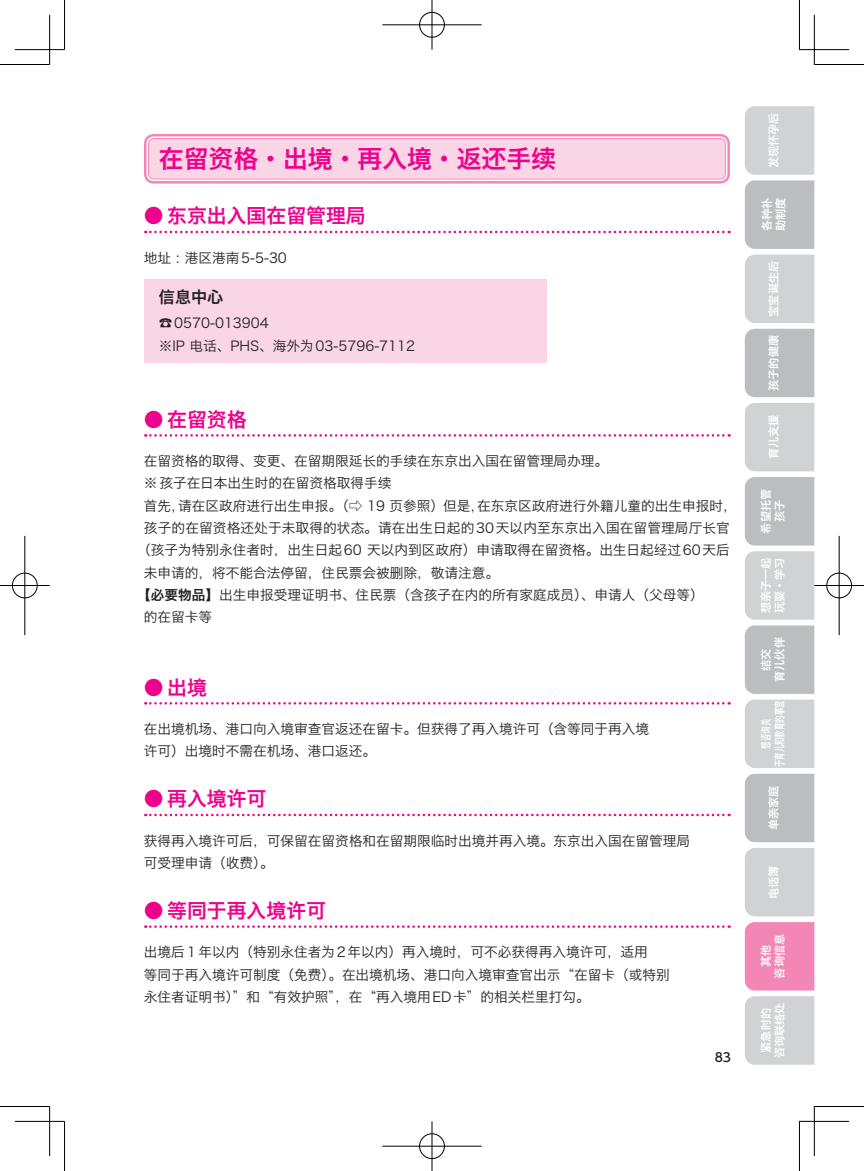
<style>
.page{position:relative;width:864px;height:1171px;background:#fff}
.page>*{position:absolute;margin:0;border:0;box-sizing:border-box;transform-origin:0 0}
.t1{font:24.85px "Hiragino Sans GB W6";color:#ed028c}
.t2{font:19.78px "Hiragino Sans GB W6";color:#ed028c}
.t3{font:16.1px "Hiragino Sans GB W6";color:#231f20}
.t4{font:13.65px/22.4px "Hiragino Sans GB W3";color:#231f20}
.t5{font:500 12.42px "UD Shin M Go Pro";color:#231f20}
.t6{font:11.2px/13.7px "Hiragino Sans GB W6";color:#fff;text-align:center}
.t7{font:11.2px/13.7px "Hiragino Sans GB W6";color:#fff;text-align:center;scale:.66 1}
.s1{font-family:"UD Shin M Go Pro";font-weight:300}
.s2{font-family:"Hiragino Sans GB W6"}
</style>
<div class="page">
<svg style="left:145px;top:231px;width:584px;height:2px"></svg>
<svg style="left:145px;top:434px;width:584px;height:3px"></svg>
<svg style="left:145px;top:702px;width:584px;height:2px"></svg>
<svg style="left:145px;top:814px;width:584px;height:2px"></svg>
<svg style="left:145px;top:925px;width:584px;height:3px"></svg>
<div style="left:145px;top:135px;width:583px;height:47px;background:#fad5e5;border-radius:9px"></div>
<div style="left:144px;top:134px;width:585px;height:50px;border:5px solid #fff;border-radius:7px"></div>
<div style="left:144px;top:134px;width:585px;height:50px;border:2px solid #f287b6;border-radius:9px"></div>
<div style="left:148px;top:138px;width:577px;height:41px;border:1px solid #f287b6;border-radius:5px"></div>
<div style="left:144px;top:279px;width:402px;height:83px;background:#fad5e5"></div>
<svg style="left:744px;top:106px;width:70px;height:959px;background:#d0cacf"></svg>
<hr style="left:0;top:64px;width:50px;height:1px;background:#000">
<hr style="left:814px;top:64px;width:49px;height:1px;background:#000">
<hr style="left:0;top:1106px;width:50px;height:1px;background:#000">
<hr style="left:814px;top:1106px;width:49px;height:1px;background:#000">
<hr style="left:64px;top:0;width:1px;height:50px;background:#000">
<hr style="left:64px;top:1121px;width:1px;height:50px;background:#000">
<hr style="left:798px;top:0;width:1px;height:50px;background:#000">
<hr style="left:798px;top:1121px;width:1px;height:50px;background:#000">
<hr style="left:15px;top:49px;width:49px;height:1px;background:#000">
<hr style="left:799px;top:49px;width:49px;height:1px;background:#000">
<hr style="left:15px;top:1121px;width:49px;height:1px;background:#000">
<hr style="left:799px;top:1121px;width:49px;height:1px;background:#000">
<hr style="left:49px;top:15px;width:1px;height:49px;background:#000">
<hr style="left:49px;top:1106px;width:1px;height:50px;background:#000">
<hr style="left:813px;top:15px;width:1px;height:49px;background:#000">
<hr style="left:813px;top:1106px;width:1px;height:50px;background:#000">
<div style="left:418px;top:11px;width:27px;height:27px;border:2px solid #fff;border-radius:50%"></div>
<hr style="left:382px;top:24px;width:99px;height:2px;background:#fff">
<hr style="left:430px;top:0;width:3px;height:50px;background:#fff">
<div style="left:419px;top:12px;width:25px;height:25px;border:1px solid #000;border-radius:50%"></div>
<hr style="left:382px;top:25px;width:99px;height:1px;background:#000">
<hr style="left:431px;top:0;width:1px;height:50px;background:#000">
<div style="left:418px;top:1132px;width:27px;height:28px;border:2px solid #fff;border-radius:50%"></div>
<hr style="left:382px;top:1145px;width:99px;height:2px;background:#fff">
<hr style="left:430px;top:1121px;width:3px;height:50px;background:#fff">
<div style="left:419px;top:1133px;width:25px;height:26px;border:1px solid #000;border-radius:50%"></div>
<hr style="left:382px;top:1146px;width:99px;height:1px;background:#000">
<hr style="left:431px;top:1121px;width:1px;height:50px;background:#000">
<div style="left:11px;top:572px;width:27px;height:27px;border:2px solid #fff;border-radius:50%"></div>
<hr style="left:0;top:584px;width:50px;height:3px;background:#fff">
<hr style="left:24px;top:536px;width:2px;height:99px;background:#fff">
<div style="left:12px;top:573px;width:25px;height:25px;border:1px solid #000;border-radius:50%"></div>
<hr style="left:0;top:585px;width:50px;height:1px;background:#000">
<hr style="left:25px;top:536px;width:1px;height:99px;background:#000">
<div style="left:825px;top:572px;width:27px;height:27px;border:2px solid #fff;border-radius:50%"></div>
<hr style="left:814px;top:584px;width:49px;height:3px;background:#fff">
<hr style="left:837px;top:536px;width:3px;height:99px;background:#fff">
<div style="left:826px;top:573px;width:25px;height:25px;border:1px solid #000;border-radius:50%"></div>
<hr style="left:814px;top:585px;width:49px;height:1px;background:#000">
<hr style="left:838px;top:536px;width:1px;height:99px;background:#000">
<h1 class="t1" style="left:159px;top:143px;width:398px">在留资格· 出境· 再入境· 返还手续</h1>
<h2 class="t2" style="left:144px;top:203px;width:223px">● 东京出入国在留管理局</h2>
<p class="t4" style="left:144px;top:246px;width:144px">地址：港区港南5-5-30</p>
<p class="t3" style="left:159px;top:287px;width:66px">信息中心</p>
<p class="t4" style="left:159px;top:312px;width:257px"><span class="s1">☎</span>0570-013904<br>※IP 电话、PHS、海外为03-5796-7112</p>
<h2 class="t2" style="left:144px;top:406px;width:104px">● 在留资格</h2>
<p class="t4" style="left:144px;top:449px;width:465px">在留资格的取得、变更、在留期限延长的手续在东京出入国在留管理局办理。</p>
<p class="t4" style="left:144px;top:472px;width:249px">※孩子在日本出生时的在留资格取得手续</p>
<p class="t4" style="left:144px;top:494px;width:594px">首先，请在区政府进行出生申报。（<span class="s1">⇨</span> 19 页参照）但是，在东京区政府进行外籍儿童的出生申报时，</p>
<p class="t4" style="left:144px;top:516px;width:587px">孩子的在留资格还处于未取得的状态。请在出生日起的30天以内至东京出入国在留管理局厅长官</p>
<p class="t4" style="left:137px;top:539px;width:594px">（孩子为特别永住者时，出生日起60 天以内到区政府）申请取得在留资格。出生日起经过60天后</p>
<p class="t4" style="left:144px;top:561px;width:356px">未申请的，将不能合法停留，住民票会被删除，敬请注意。</p>
<p class="t4" style="left:137px;top:583px;width:568px"><span class="s2">【必要物品】</span>出生申报受理证明书、住民票（含孩子在内的所有家庭成员）、申请人（父母等）</p>
<p class="t4" style="left:144px;top:606px;width:70px">的在留卡等</p>
<h2 class="t2" style="left:144px;top:674px;width:64px">●出境</h2>
<p class="t4" style="left:144px;top:717px;width:506px">在出境机场、港口向入境审查官返还在留卡。但获得了再入境许可（含等同于再入境许可）出境时不需在机场、港口返还。</p>
<h2 class="t2" style="left:144px;top:786px;width:124px">● 再入境许可</h2>
<p class="t4" style="left:144px;top:829px;width:547px">获得再入境许可后，可保留在留资格和在留期限临时出境并再入境。东京出入国在留管理局可受理申请（收费）。</p>
<h2 class="t2" style="left:144px;top:897px;width:183px">● 等同于再入境许可</h2>
<p class="t4" style="left:144px;top:940px;width:527px">出境后１年以内（特别永住者为2年以内）再入境时，可不必获得再入境许可，适用<br>等同于再入境许可制度（免费）。在出境机场、港口向入境审查官出示“在留卡（或特别永住者证明书）”和“有效护照”，在“再入境用ED卡”的相关栏里打勾。</p>
<p class="t5" style="left:714px;top:1047px;width:18px">83</p>
<p class="t6" style="left:766px;top:168px;width:57px;rotate:-90deg">发现怀孕后</p>
<p class="t6" style="left:759px;top:231px;width:35px;text-align:left;rotate:-90deg">各种补助制度</p>
<p class="t6" style="left:766px;top:317px;width:57px;rotate:-90deg">宝宝诞生后</p>
<p class="t6" style="left:766px;top:391px;width:57px;rotate:-90deg">孩子的健康</p>
<p class="t6" style="left:766px;top:459px;width:46px;rotate:-90deg">育儿支援</p>
<p class="t6" style="left:758px;top:534px;width:46px;rotate:-90deg">希望托管孩子</p>
<p class="t6" style="left:758px;top:613px;width:57px;text-align:left;rotate:-90deg">想亲子一起玩耍·学习</p>
<p class="t6" style="left:758px;top:682px;width:46px;rotate:-90deg">结交<br>育儿伙伴</p>
<p class="t7" style="left:758px;top:767px;width:102px;rotate:-90deg">想咨询关<br>于育儿和教育的事宜</p>
<p class="t6" style="left:766px;top:830px;width:46px;rotate:-90deg">单亲家庭</p>
<p class="t6" style="left:766px;top:899px;width:35px;rotate:-90deg">电话簿</p>
<p class="t6" style="left:758px;top:978px;width:46px;rotate:-90deg">其他<br>咨询信息</p>
<p class="t6" style="left:758px;top:1053px;width:46px;rotate:-90deg">紧急时的</p>
<p class="t6" style="left:772px;top:1058px;width:57px;rotate:-90deg">咨询联络处</p>
</div>
